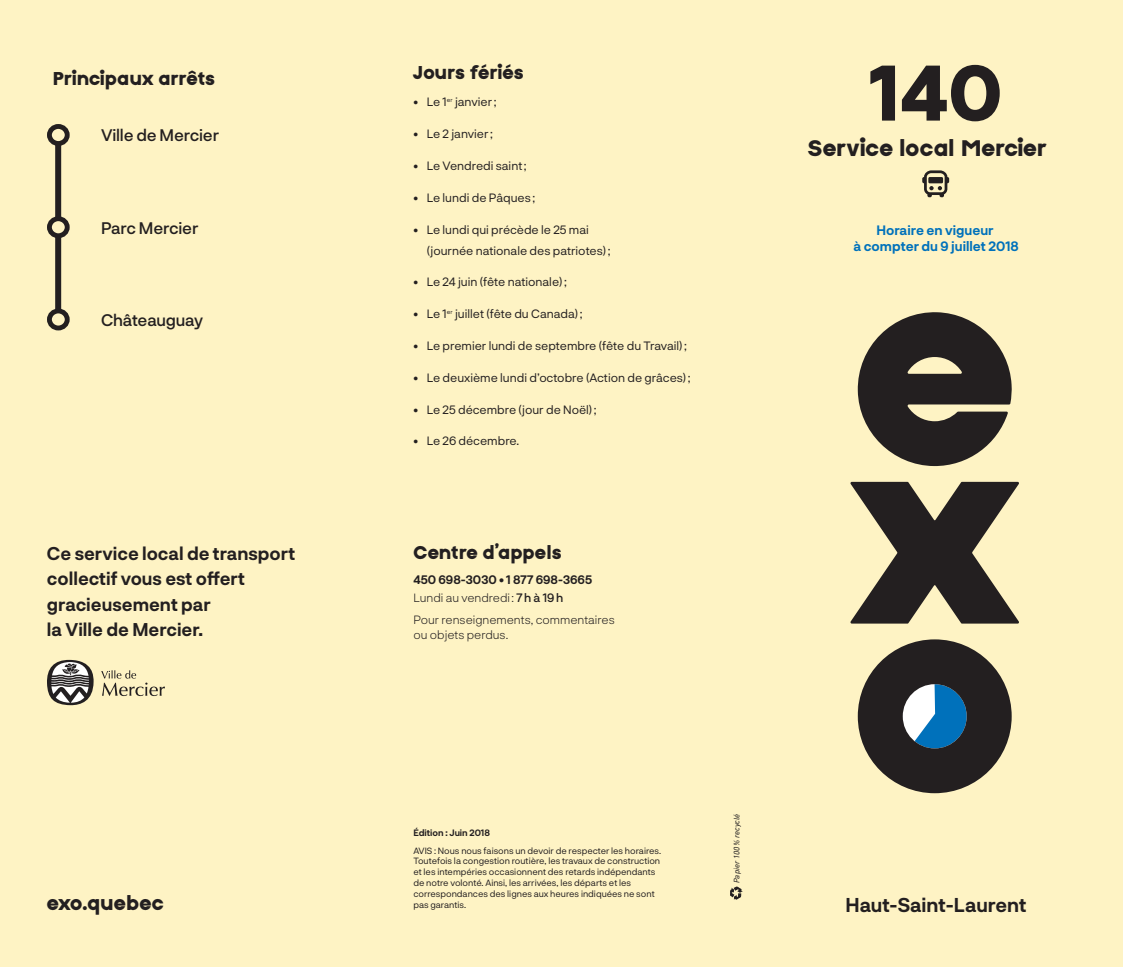
<style>
.page{position:relative;width:1123px;height:967px;background:#fff}
.page>*{position:absolute;margin:0;border:0;box-sizing:border-box;transform-origin:0 0}
.t1{font:800 75.45px "Neurial Grotesk";color:#231f20}
.t2{font:800 25.5px "EXO SANS EB V2";color:#231f20}
.t3{font:800 22.5px "EXO SANS EB V2";color:#231f20}
.t4{font:800 21px "EXO SANS EB V2";color:#231f20}
.t5{font:700 19.5px "Neurial Grotesk";color:#231f20}
.t6{font:700 18px/25.5px "Neurial Grotesk";color:#231f20}
.t7{font:500 16.5px "Neurial Grotesk";letter-spacing:-.01em;color:#231f20}
.t8{font:700 13.35px/15.9px "Neurial Grotesk";color:#0071bb;text-align:center}
.t9{font:12px/21px "Neurial Grotesk";color:#231f20}
.t10{font:700 12px/18px "Neurial Grotesk";color:#231f20}
.t11{font:300 12px/15px "Neurial Grotesk";color:#231f20}
.t12{font:9px/10.8px "Neurial Grotesk";color:#231f20}
.t13{font:700 9px "Neurial Grotesk";color:#231f20}
.t14{font:italic 8.1px "DIN Next LT Pro";color:#231f20}
.s1{font-weight:300}
.s2{font-weight:500}
</style>
<div class="page">
<div style="left:0;top:0;width:748px;height:967px;background:#fef3c4"></div>
<div style="left:746px;top:0;width:377px;height:967px;background:#fef3c4"></div>
<svg style="left:922px;top:170px;width:27px;height:27px"></svg>
<svg style="left:857px;top:639px;width:154px;height:154px"></svg>
<svg style="left:857px;top:312px;width:155px;height:154px"></svg>
<svg style="left:850px;top:482px;width:169px;height:142px"></svg>
<svg style="left:730px;top:886px;width:13px;height:14px"></svg>
<div style="left:55px;top:133px;width:6px;height:185px;background:#231f20"></div>
<div style="left:49px;top:126px;width:18px;height:18px;background:#fef3c4;border-radius:50%"></div>
<div style="left:47px;top:124px;width:23px;height:22px;border:5px solid #231f20;border-radius:50%"></div>
<div style="left:49px;top:219px;width:18px;height:17px;background:#fef3c4;border-radius:50%"></div>
<div style="left:47px;top:216px;width:23px;height:22px;border:5px solid #231f20;border-radius:50%"></div>
<div style="left:49px;top:311px;width:18px;height:17px;background:#fef3c4;border-radius:50%"></div>
<div style="left:47px;top:309px;width:23px;height:21px;border:5px solid #231f20;border-radius:50%"></div>
<svg style="left:101px;top:670px;width:64px;height:26px"></svg>
<svg style="left:47px;top:660px;width:47px;height:45px;background:#8f8b84"></svg>
<h3 class="t4" style="left:53px;top:67px;width:164px">Principaux arrêts</h3>
<h3 class="t7" style="left:101px;top:124px;width:120px">Ville de Mercier</h3>
<h3 class="t7" style="left:101px;top:216px;width:99px">Parc Mercier</h3>
<h3 class="t7" style="left:101px;top:308px;width:104px">Châteauguay</h3>
<h3 class="t6" style="left:47px;top:540px;width:250px">Ce service local de transport collectif vous est offert gracieusement par<br>la Ville de Mercier.</h3>
<h3 class="t4" style="left:413px;top:60px;width:112px">Jours fériés</h3>
<p class="t9" style="left:413px;top:91px;width:85px">• Le 1<sup>er</sup> janvier;</p>
<p class="t9" style="left:413px;top:123px;width:81px">• Le 2 janvier;</p>
<p class="t9" style="left:413px;top:155px;width:115px">• Le Vendredi saint;</p>
<p class="t9" style="left:413px;top:186px;width:123px">• Le lundi de Pâques;</p>
<p class="t9" style="left:427px;top:218px;width:185px;text-indent:-14px">• Le lundi qui précède le 25 mai (journée nationale des patriotes);</p>
<p class="t9" style="left:413px;top:271px;width:155px">• Le 24 juin (fête nationale);</p>
<p class="t9" style="left:413px;top:303px;width:171px">• Le 1<sup>er</sup> juillet (fête du Canada);</p>
<p class="t9" style="left:413px;top:335px;width:275px">• Le premier lundi de septembre (fête du Travail);</p>
<p class="t9" style="left:413px;top:366px;width:279px">• Le deuxième lundi d’octobre (Action de grâces);</p>
<p class="t9" style="left:413px;top:398px;width:185px">• Le 25 décembre (jour de Noël);</p>
<p class="t9" style="left:413px;top:430px;width:107px">• Le 26 décembre.</p>
<h3 class="t4" style="left:413px;top:541px;width:150px">Centre d’appels</h3>
<p class="t10" style="left:413px;top:570px;width:180px">450 698-3030 • 1 877 698-3665<br><span class="s1">Lundi au vendredi :</span> <span class="s2">7h à 19h</span></p>
<p class="t11" style="left:413px;top:611px;width:203px">Pour renseignements, commentaires ou objets perdus.</p>
<h1 class="t1" style="left:869px;top:37px;width:135px">140</h1>
<h2 class="t2" style="left:807px;top:133px;width:241px">Service local Mercier</h2>
<p class="t8" style="left:853px;top:221px;width:167px">Horaire en vigueur<br>à compter du 9 juillet 2018</p>
<p class="t14" style="left:732px;top:883px;width:71px;rotate:-90deg">Papier 100% recyclé</p>
<p class="t13" style="left:413px;top:826px;width:78px">Édition : Juin 2018</p>
<p class="t12" style="left:413px;top:845px;width:249px">AVIS : Nous nous faisons un devoir de respecter les horaires.<br>Toutefois la congestion routière, les travaux de construction et les intempéries occasionnent des retards indépendants de notre volonté. Ainsi, les arrivées, les départs et les correspondances des lignes aux heures indiquées ne sont pas garantis.</p>
<h3 class="t3" style="left:47px;top:890px;width:118px">exo.quebec</h3>
<h3 class="t5" style="left:845px;top:891px;width:183px">Haut-Saint-Laurent</h3>
</div>
